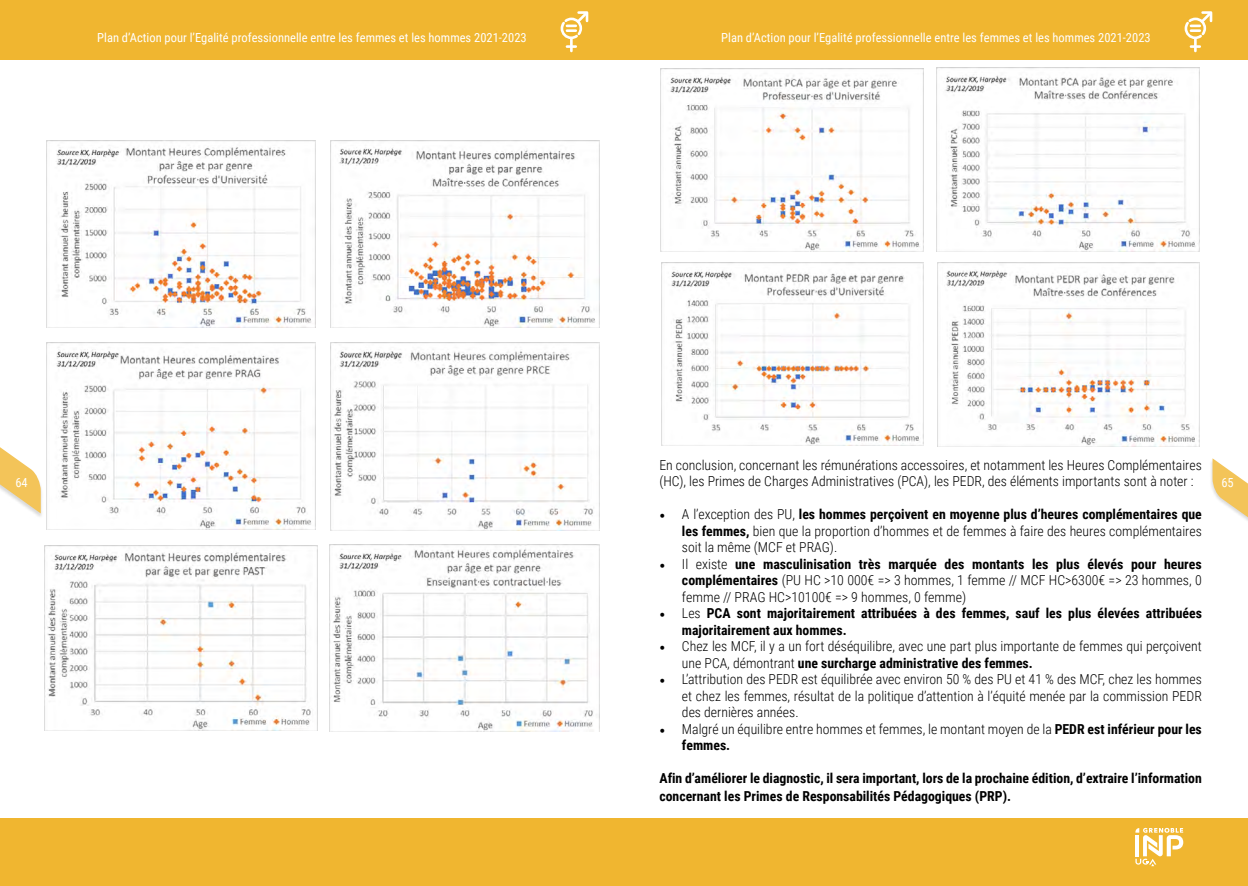
<style>
.page{position:relative;width:1248px;height:886px;background:#fff}
.page>*{position:absolute;margin:0;border:0;box-sizing:border-box;transform-origin:0 0}
.t1{font:300 13.75px/16.5px "Roboto Condensed";color:#000}
.t2{font:700 13.75px/16.5px "Roboto Condensed";color:#000}
.t3{font:12.5px "Roboto Condensed";color:#fff}
.s1{font-family:"Minion Pro";font-weight:400;font-size:15px}
.s2{font-weight:700}
.s3{font-weight:300}
</style>
<div class="page">
<div style="left:0;top:274px;width:43px;height:245px;background:#000;opacity:.15"></div>
<svg style="left:0;top:274px;width:41px;height:239px"></svg>
<div style="left:0;top:819px;width:624px;height:67px;background:#f0b630"></div>
<div style="left:624px;top:0;width:623px;height:59px;background:#f0b630"></div>
<div style="left:624px;top:819px;width:623px;height:67px;background:#f0b630"></div>
<svg style="left:1135px;top:828px;width:48px;height:38px"></svg>
<div style="left:0;top:0;width:624px;height:59px;background:#f0b630"></div>
<svg style="left:560px;top:11px;width:28px;height:40px"></svg>
<svg style="left:1184px;top:11px;width:28px;height:40px"></svg>
<svg style="left:1212px;top:458px;width:35px;height:62px"></svg>
<img style="left:46px;top:140px;width:270px;height:188px">
<img style="left:330px;top:140px;width:269px;height:188px">
<img style="left:47px;top:342px;width:268px;height:188px">
<img style="left:330px;top:342px;width:269px;height:188px">
<img style="left:45px;top:546px;width:272px;height:185px">
<img style="left:330px;top:544px;width:269px;height:188px">
<img style="left:661px;top:68px;width:262px;height:183px">
<img style="left:936px;top:68px;width:263px;height:183px">
<img style="left:661px;top:262px;width:262px;height:183px">
<img style="left:937px;top:263px;width:262px;height:183px">
<p class="t3" style="left:97px;top:29px;width:431px">Plan d’Action pour l’Egalité professionnelle entre les femmes et les hommes 2021-2023</p>
<p class="t3" style="left:721px;top:29px;width:431px">Plan d’Action pour l’Egalité professionnelle entre les femmes et les hommes 2021-2023</p>
<p class="t1" style="left:659px;top:456px;width:544px">En conclusion, concernant les rémunérations accessoires, et notamment les Heures Complémentaires (HC), les Primes de Charges Administratives (PCA), les PEDR, des éléments importants sont à noter :</p>
<p class="t1" style="left:682px;top:506px;width:521px;text-align:justify;text-indent:-22px"><span class="s1">•</span> A l’exception des PU, <span class="s2">les hommes perçoivent en moyenne plus d’heures complémentaires que les femmes,</span> bien que la proportion d’hommes et de femmes à faire des heures complémentaires soit la même (MCF et PRAG).</p>
<p class="t1" style="left:682px;top:555px;width:521px;text-align:justify;text-indent:-22px"><span class="s1">•</span> Il existe <span class="s2">une masculinisation très marquée des montants les plus élevés pour heures complémentaires</span> (PU HC &gt;10 000€ =&gt; 3 hommes, 1 femme // MCF HC&gt;6300€ =&gt; 23 hommes, 0 femme // PRAG HC&gt;10100€ =&gt; 9 hommes, 0 femme)</p>
<p class="t2" style="left:682px;top:605px;width:521px;text-indent:-22px"><span class="s1">•</span> <span class="s3">Les</span> PCA sont majoritairement attribuées à des femmes, sauf les plus élevées attribuées majoritairement aux hommes.</p>
<p class="t1" style="left:682px;top:638px;width:521px;text-indent:-22px"><span class="s1">•</span> Chez les MCF, il y a un fort déséquilibre, avec une part plus importante de femmes qui perçoivent une PCA, démontrant <span class="s2">une surcharge administrative des femmes.</span></p>
<p class="t1" style="left:682px;top:671px;width:521px;text-align:justify;text-indent:-22px"><span class="s1">•</span> L’attribution des PEDR est équilibrée avec environ 50 % des PU et 41 % des MCF, chez les hommes et chez les femmes, résultat de la politique d’attention à l’équité menée par la commission PEDR des dernières années.</p>
<p class="t1" style="left:682px;top:720px;width:521px;text-indent:-22px"><span class="s1">•</span> Malgré un équilibre entre hommes et femmes, le montant moyen de la <span class="s2">PEDR est inférieur pour les femmes.</span></p>
<p class="t2" style="left:659px;top:769px;width:544px;line-height:18px">Afin d’améliorer le diagnostic, il sera important, lors de la prochaine édition, d’extraire l’information concernant les Primes de Responsabilités Pédagogiques (PRP).</p>
<p class="t3" style="left:15px;top:473px;width:14px">64</p>
<p class="t3" style="left:1221px;top:473px;width:14px">65</p>
</div>
